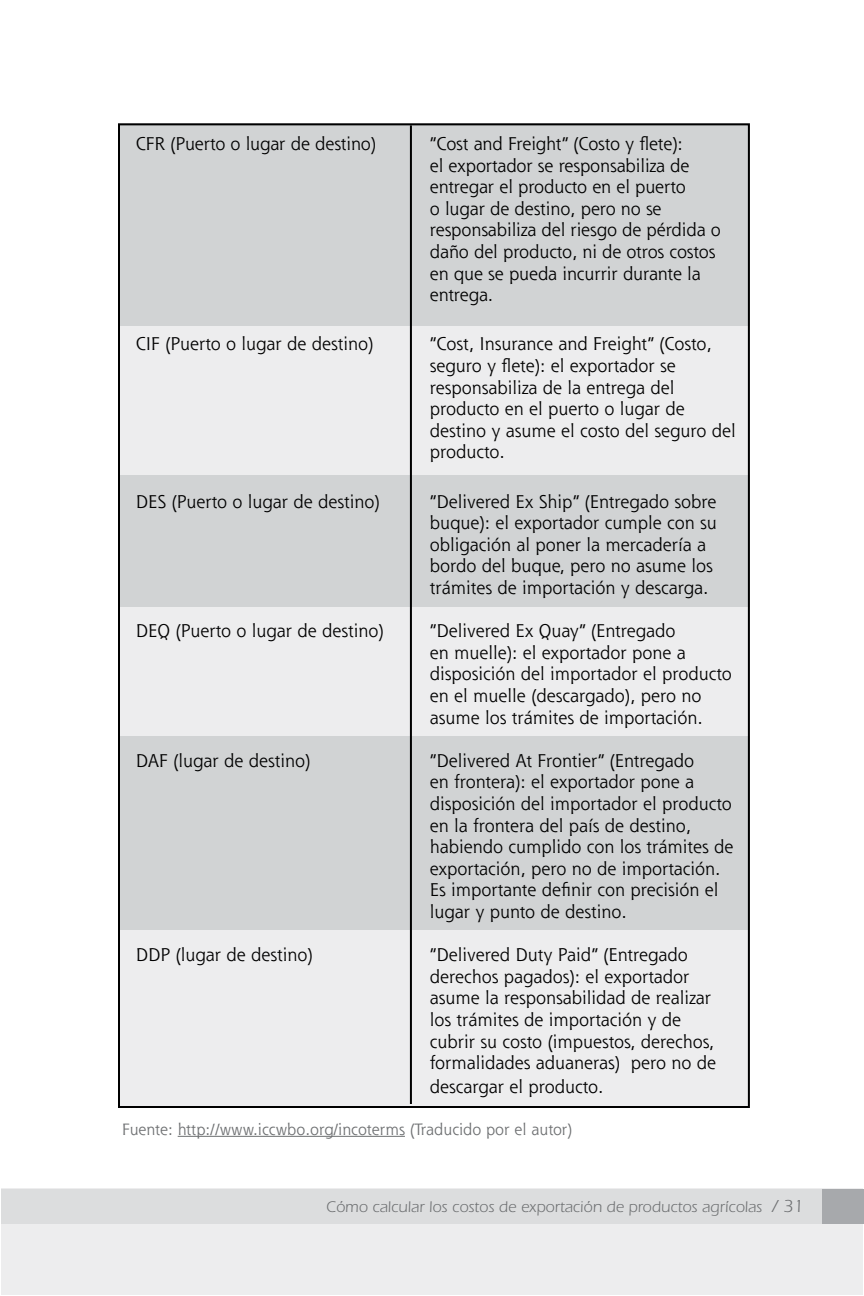
<style>
.page{position:relative;width:864px;height:1296px;background:#fff}
.page>*{position:absolute;margin:0;border:0;box-sizing:border-box;transform-origin:0 0}
.t1{font:18px/21.6px "Shannon";color:#000}
.t2{font:16px "Shannon";color:#6d6f71}
.t3{font:16px "Itc Eras";color:#6d6f71}
.s1{font-size:18px}
</style>
<div class="page">
<div style="left:1px;top:1189px;width:862px;height:106px;background:#ededee"></div>
<div style="left:1px;top:1189px;width:862px;height:34px;background:#dcddde"></div>
<div style="left:822px;top:1189px;width:42px;height:34px;background:#a7a9ac"></div>
<div style="left:118px;top:123px;width:632px;height:203px;background:#d1d3d4"></div>
<div style="left:118px;top:326px;width:632px;height:151px;background:#ededee"></div>
<div style="left:118px;top:475px;width:632px;height:140px;background:#d1d3d4"></div>
<div style="left:118px;top:607px;width:632px;height:152px;background:#ededee"></div>
<div style="left:118px;top:736px;width:632px;height:198px;background:#d1d3d4"></div>
<div style="left:118px;top:930px;width:632px;height:178px;background:#ededee"></div>
<hr style="left:410px;top:125px;width:2px;height:979px;background:#000">
<hr style="left:178px;top:1136px;width:227px;height:1px;background:#6d6f71">
<p class="t1" style="left:136px;top:132px;width:242px">CFR (Puerto o lugar de destino)</p>
<p class="t1" style="left:430px;top:132px;width:292px">“Cost and Freight” (Costo y flete):<br>el exportador se responsabiliza de entregar el producto en el puerto<br>o lugar de destino, pero no se responsabiliza del riesgo de pérdida o daño del producto, ni de otros costos en que se pueda incurrir durante la entrega.</p>
<p class="t1" style="left:136px;top:333px;width:239px">CIF (Puerto o lugar de destino)</p>
<p class="t1" style="left:430px;top:333px;width:307px">“Cost, Insurance and Freight” (Costo, seguro y flete): el exportador se responsabiliza de la entrega del producto en el puerto o lugar de destino y asume el costo del seguro del producto.</p>
<p class="t1" style="left:136px;top:490px;width:245px">DES (Puerto o lugar de destino)</p>
<p class="t1" style="left:430px;top:490px;width:288px">“Delivered Ex Ship” (Entregado sobre buque): el exportador cumple con su obligación al poner la mercadería a bordo del buque, pero no asume los trámites de importación y descarga.</p>
<p class="t1" style="left:136px;top:620px;width:250px">DEQ (Puerto o lugar de destino)</p>
<p class="t1" style="left:430px;top:620px;width:303px">“Delivered Ex Quay” (Entregado<br>en muelle): el exportador pone a disposición del importador el producto en el muelle (descargado), pero no asume los trámites de importación.</p>
<p class="t1" style="left:136px;top:749px;width:176px">DAF (lugar de destino)</p>
<p class="t1" style="left:430px;top:749px;width:305px">“Delivered At Frontier” (Entregado<br>en frontera): el exportador pone a disposición del importador el producto en la frontera del país de destino, habiendo cumplido con los trámites de exportación, pero no de importación.<br>Es importante definir con precisión el lugar y punto de destino.</p>
<p class="t1" style="left:136px;top:944px;width:178px">DDP (lugar de destino)</p>
<p class="t1" style="left:430px;top:944px;width:288px">“Delivered Duty Paid” (Entregado derechos pagados): el exportador asume la responsabilidad de realizar los trámites de importación y de cubrir su costo (impuestos, derechos, formalidades aduaneras) pero no de</p>
<p class="t1" style="left:430px;top:1076px;width:175px">descargar el producto.</p>
<p class="t2" style="left:122px;top:1119px;width:452px">Fuente: http://www.iccwbo.org/incoterms (Traducido por el autor)</p>
<p class="t3" style="left:326px;top:1198px;width:479px">Cómo calcular los costos de exportación de productos agrícolas <span class="s1">/ 31</span></p>
</div>
